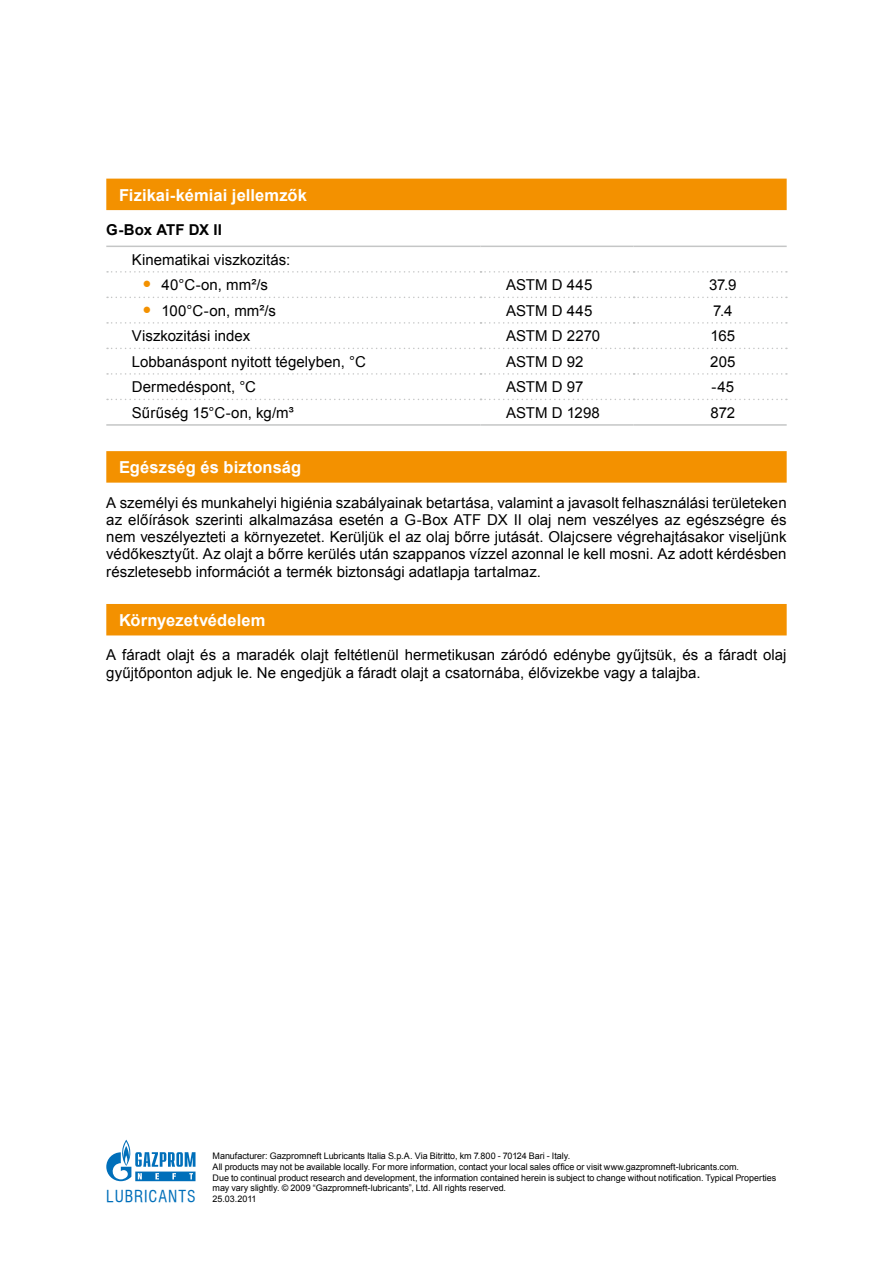
<style>
.page{position:relative;width:893px;height:1263px;background:#fff}
.page>*{position:absolute;margin:0;border:0;box-sizing:border-box;transform-origin:0 0}
.t1{font:700 16.5px "Arial";letter-spacing:.005em;color:#fff}
.t2{font:15.9px "Swiss 721 Cn PFL";letter-spacing:.055em;color:#006fba}
.t3{font:15px/17.2px "Arial";color:#000;text-align:justify}
.t4{font:700 15px "Arial";letter-spacing:-.005em;color:#000}
.t5{font:9px/10.8px "Arial";letter-spacing:-.005em;color:#000}
.s1{font-size:25.5px;color:#f39100}
.s2{font-family:"Arial";font-size:9px;color:#000}
</style>
<div class="page">
<svg style="left:106px;top:1140px;width:89px;height:41px"></svg>
<div style="left:106px;top:179px;width:681px;height:31px;background:#f39100"></div>
<div style="left:106px;top:451px;width:681px;height:32px;background:#f39100"></div>
<div style="left:106px;top:604px;width:681px;height:31px;background:#f39100"></div>
<svg style="left:107px;top:271px;width:680px;height:2px"></svg>
<svg style="left:107px;top:297px;width:680px;height:1px"></svg>
<svg style="left:107px;top:322px;width:680px;height:2px"></svg>
<svg style="left:107px;top:348px;width:680px;height:1px"></svg>
<svg style="left:107px;top:373px;width:680px;height:2px"></svg>
<svg style="left:107px;top:399px;width:680px;height:1px"></svg>
<hr style="left:106px;top:246px;width:374px;height:1px;background:#c5c6c6">
<hr style="left:480px;top:246px;width:154px;height:1px;background:#c5c6c6">
<hr style="left:634px;top:246px;width:153px;height:1px;background:#c5c6c6">
<hr style="left:106px;top:424px;width:374px;height:2px;background:#c5c6c6">
<hr style="left:480px;top:424px;width:154px;height:2px;background:#c5c6c6">
<hr style="left:634px;top:424px;width:153px;height:2px;background:#c5c6c6">
<p class="t1" style="left:119px;top:184px;width:189px">Fizikai-kémiai jellemzők</p>
<p class="t4" style="left:106px;top:220px;width:117px">G-Box ATF DX II</p>
<p class="t3" style="left:132px;top:251px;width:160px">Kinematikai viszkozitás:</p>
<p class="t3" style="left:142px;top:276px;width:127px"><span class="s1">•</span> 40°C-on, mm²/s</p>
<p class="t3" style="left:506px;top:276px;width:88px">ASTM D 445</p>
<p class="t3" style="left:709px;top:276px;width:29px">37.9</p>
<p class="t3" style="left:142px;top:302px;width:135px"><span class="s1">•</span> 100°C-on, mm²/s</p>
<p class="t3" style="left:506px;top:302px;width:88px">ASTM D 445</p>
<p class="t3" style="left:713px;top:302px;width:21px">7.4</p>
<p class="t3" style="left:132px;top:327px;width:120px">Viszkozitási index</p>
<p class="t3" style="left:506px;top:327px;width:96px">ASTM D 2270</p>
<p class="t3" style="left:710px;top:327px;width:26px">165</p>
<p class="t3" style="left:132px;top:353px;width:236px">Lobbanáspont nyitott tégelyben, °C</p>
<p class="t3" style="left:506px;top:353px;width:79px">ASTM D 92</p>
<p class="t3" style="left:710px;top:353px;width:27px">205</p>
<p class="t3" style="left:132px;top:378px;width:126px">Dermedéspont, °C</p>
<p class="t3" style="left:506px;top:378px;width:79px">ASTM D 97</p>
<p class="t3" style="left:712px;top:378px;width:24px">-45</p>
<p class="t3" style="left:132px;top:404px;width:163px">Sűrűség 15°C-on, kg/m³</p>
<p class="t3" style="left:506px;top:404px;width:95px">ASTM D 1298</p>
<p class="t3" style="left:710px;top:404px;width:26px">872</p>
<p class="t1" style="left:119px;top:457px;width:184px">Egészség és biztonság</p>
<p class="t3" style="left:106px;top:494px;width:682px">A személyi és munkahelyi higiénia szabályainak betartása, valamint a javasolt felhasználási területeken az előírások szerinti alkalmazása esetén a G-Box ATF DX II olaj nem veszélyes az egészségre és nem veszélyezteti a környezetet. Kerüljük el az olaj bőrre jutását. Olajcsere végrehajtásakor viseljünk védőkesztyűt. Az olajt a bőrre kerülés után szappanos vízzel azonnal le kell mosni. Az adott kérdésben részletesebb információt a termék biztonsági adatlapja tartalmaz.</p>
<p class="t1" style="left:119px;top:609px;width:148px">Környezetvédelem</p>
<p class="t3" style="left:106px;top:647px;width:682px">A fáradt olajt és a maradék olajt feltétlenül hermetikusan záródó edénybe gyűjtsük, és a fáradt olaj gyűjtőponton adjuk le. Ne engedjük a fáradt olajt a csatornába, élővizekbe vagy a talajba.</p>
<p class="t5" style="left:213px;top:1150px;width:565px">Мanufacturer: Gazpromneft Lubricants Italia S.p.A. Via Bitritto, km 7.800 - 70124 Bari - Italy.<br>All products may not be available locally. For more information, contact your local sales office or visit www.gazpromneft-lubricants.com.<br>Due to continual product research and development, the information contained herein is subject to change without notification. Typical Properties may vary slightly. © 2009 “Gazpromneft-lubricants”, Ltd. All rights reserved.</p>
<p class="t2" style="left:106px;top:1186px;width:152px">LUBRICANTS <span class="s2">25.03.2011</span></p>
</div>
